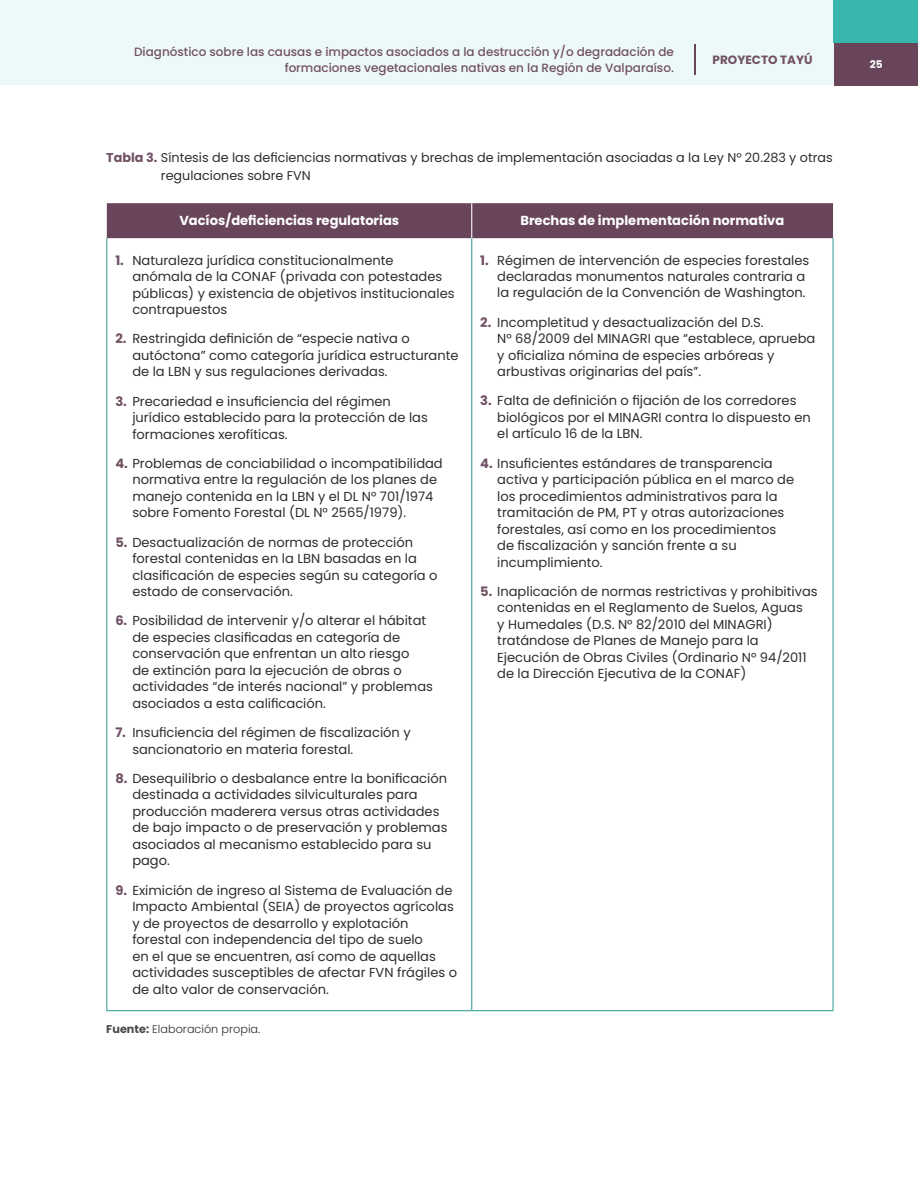
<style>
.page{position:relative;width:918px;height:1188px;background:#fff}
.page>*{position:absolute;margin:0;border:0;box-sizing:border-box;transform-origin:0 0}
.t1{font:13.05px/16.5px "Poppins";color:#2d2d2c}
.t2{font:700 13.05px "Poppins";color:#fff}
.t3{font:12.75px/18px "Poppins";color:#2d2d2c}
.t4{font:500 12px/16.5px "Poppins";color:#715164;text-align:right}
.t5{font:700 12px "Poppins";color:#715164}
.t6{font:300 11.25px "Poppins";color:#2d2d2c}
.t7{font:700 10.5px "Poppins";color:#fff}
.s1{font-weight:700;color:#715164}
.s2{font-weight:700;color:#4a4a49}
</style>
<div class="page">
<div style="left:0;top:0;width:918px;height:85px;background:#edf8f8"></div>
<div style="left:834px;top:0;width:84px;height:85px;background:#68455a"></div>
<div style="left:834px;top:0;width:84px;height:43px;background:#38b6ac"></div>
<hr style="left:694px;top:44px;width:2px;height:31px;background:#68455a">
<div style="left:107px;top:203px;width:726px;height:35px;background:#68455a"></div>
<hr style="left:106px;top:238px;width:1px;height:772px;background:#329f96">
<hr style="left:471px;top:238px;width:1px;height:772px;background:#329f96">
<hr style="left:833px;top:238px;width:1px;height:772px;background:#329f96">
<hr style="left:106px;top:1010px;width:366px;height:1px;background:#329f96">
<hr style="left:472px;top:1010px;width:362px;height:1px;background:#329f96">
<hr style="left:471px;top:203px;width:1px;height:35px;background:#fff">
<p class="t4" style="left:134px;top:44px;width:541px">Diagnóstico sobre las causas e impactos asociados a la destrucción y/o degradación de formaciones vegetacionales nativas en la Región de Valparaíso.</p>
<p class="t5" style="left:713px;top:52px;width:101px">PROYECTO TAYÚ</p>
<p class="t3" style="left:161px;top:149px;width:673px;text-indent:-55px"><span class="s1">Tabla 3.</span> Síntesis de las deficiencias normativas y brechas de implementación asociadas a la Ley N° 20.283 y otras regulaciones sobre FVN</p>
<p class="t2" style="left:179px;top:213px;width:221px">Vacíos/deficiencias regulatorias</p>
<p class="t2" style="left:520px;top:213px;width:265px">Brechas de implementación normativa</p>
<p class="t1" style="left:132px;top:252px;width:324px;text-indent:-17px"><span class="s1">1.</span> Naturaleza jurídica constitucionalmente anómala de la CONAF (privada con potestades públicas) y existencia de objetivos institucionales contrapuestos</p>
<p class="t1" style="left:132px;top:331px;width:328px;text-indent:-17px"><span class="s1">2.</span> Restringida definición de “especie nativa o autóctona” como categoría jurídica estructurante de la LBN y sus regulaciones derivadas.</p>
<p class="t1" style="left:132px;top:393px;width:297px;text-indent:-17px"><span class="s1">3.</span> Precariedad e insuficiencia del régimen jurídico establecido para la protección de las formaciones xerofíticas.</p>
<p class="t1" style="left:132px;top:455px;width:312px;text-indent:-17px"><span class="s1">4.</span> Problemas de conciabilidad o incompatibilidad normativa entre la regulación de los planes de manejo contenida en la LBN y el DL N° 701/1974 sobre Fomento Forestal (DL N° 2565/1979).</p>
<p class="t1" style="left:132px;top:534px;width:307px;text-indent:-17px"><span class="s1">5.</span> Desactualización de normas de protección forestal contenidas en la LBN basadas en la clasificación de especies según su categoría o estado de conservación.</p>
<p class="t1" style="left:132px;top:613px;width:302px;text-indent:-17px"><span class="s1">6.</span> Posibilidad de intervenir y/o alterar el hábitat de especies clasificadas en categoría de conservación que enfrentan un alto riesgo<br>de extinción para la ejecución de obras o actividades “de interés nacional” y problemas asociados a esta calificación.</p>
<p class="t1" style="left:132px;top:724px;width:280px;text-indent:-17px"><span class="s1">7.</span> Insuficiencia del régimen de fiscalización y sancionatorio en materia forestal.</p>
<p class="t1" style="left:132px;top:770px;width:317px;text-indent:-17px"><span class="s1">8.</span> Desequilibrio o desbalance entre la bonificación destinada a actividades silviculturales para producción maderera versus otras actividades de bajo impacto o de preservación y problemas asociados al mecanismo establecido para su pago.</p>
<p class="t1" style="left:132px;top:882px;width:326px;text-indent:-17px"><span class="s1">9.</span> Eximición de ingreso al Sistema de Evaluación de Impacto Ambiental (SEIA) de proyectos agrícolas y de proyectos de desarrollo y explotación forestal con independencia del tipo de suelo<br>en el que se encuentren, así como de aquellas actividades susceptibles de afectar FVN frágiles o de alto valor de conservación.</p>
<p class="t1" style="left:497px;top:252px;width:314px;text-indent:-17px"><span class="s1">1.</span> Régimen de intervención de especies forestales declaradas monumentos naturales contraria a la regulación de la Convención de Washington.</p>
<p class="t1" style="left:497px;top:314px;width:320px;text-indent:-17px"><span class="s1">2.</span> Incompletitud y desactualización del D.S.<br>N° 68/2009 del MINAGRI que “establece, aprueba y oficializa nómina de especies arbóreas y arbustivas originarias del país”.</p>
<p class="t1" style="left:497px;top:393px;width:315px;text-indent:-17px"><span class="s1">3.</span> Falta de definición o fijación de los corredores biológicos por el MINAGRI contra lo dispuesto en el artículo 16 de la LBN.</p>
<p class="t1" style="left:497px;top:455px;width:298px;text-indent:-17px"><span class="s1">4.</span> Insuficientes estándares de transparencia activa y participación pública en el marco de los procedimientos administrativos para la tramitación de PM, PT y otras autorizaciones forestales, así como en los procedimientos de fiscalización y sanción frente a su incumplimiento.</p>
<p class="t1" style="left:497px;top:583px;width:322px;text-indent:-17px"><span class="s1">5.</span> Inaplicación de normas restrictivas y prohibitivas contenidas en el Reglamento de Suelos, Aguas<br>y Humedales (D.S. N° 82/2010 del MINAGRI) tratándose de Planes de Manejo para la Ejecución de Obras Civiles (Ordinario N° 94/2011 de la Dirección Ejecutiva de la CONAF)</p>
<p class="t6" style="left:106px;top:1023px;width:155px"><span class="s2">Fuente:</span> Elaboración propia.</p>
<p class="t7" style="left:870px;top:58px;width:14px">25</p>
</div>
